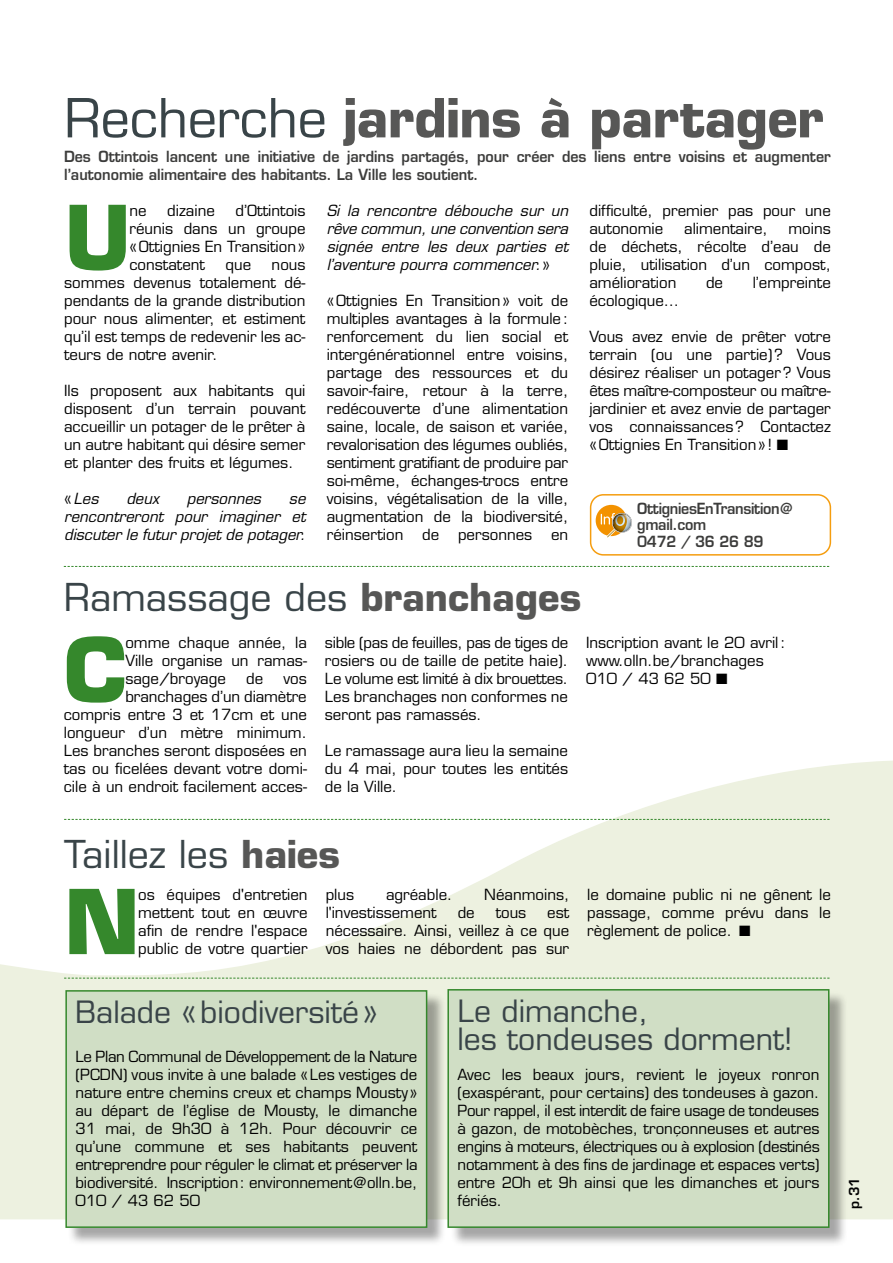
<style>
.page{position:relative;width:893px;height:1263px;background:#fff}
.page>*{position:absolute;margin:0;border:0;box-sizing:border-box;transform-origin:0 0}
.t1{font:700 87px "Eurostile LT Std";color:#35882c}
.t2{font:700 52.5px "Eurostile LT Std";letter-spacing:-.01em;color:#575756}
.t3{font:37.5px "Eurostile LT Std";color:#394448}
.t4{font:30px/28.5px "Eurostile LT Std";color:#394448}
.t5{font:15px/18px "Eurostile LT Std";color:#000;text-align:justify}
.t6{font:italic 15px/18px "Eurostile LT Std";color:#000;text-align:justify}
.t7{font:600 15px/18px "Eurostile LT Std";color:#3c3c3b;scale:.95 1}
.t8{font:600 15px/16.5px "Eurostile LT Std";letter-spacing:-.02em;color:#3c3c3b;scale:.95 1}
.t9{font:600 13.5px "Eurostile LT Std";color:#000}
.s1{font-weight:400;color:#394448}
.s2{font-style:normal}
.s3{font-weight:700;color:#575756}
</style>
<div class="page">
<svg style="left:0;top:760px;width:893px;height:459px;fill:#edf1e0"></svg>
<svg style="left:64px;top:566px;width:765px;height:1px"></svg>
<svg style="left:64px;top:978px;width:765px;height:1px"></svg>
<svg style="left:64px;top:819px;width:765px;height:1px"></svg>
<div style="left:590px;top:494px;width:241px;height:62px;border:2px solid #f59d0f;border-radius:13px"></div>
<div style="left:596px;top:505px;width:31px;height:31px;background:#f39200;border-radius:50%"></div>
<svg style="left:601px;top:512px;width:31px;height:26px"></svg>
<div style="left:68px;top:992px;width:378px;height:255px;background:#000;opacity:.35"></div>
<div style="left:66px;top:991px;width:361px;height:236px;background:#d0dec5"></div>
<div style="left:65px;top:990px;width:362px;height:238px;border:2px solid #35882c"></div>
<div style="left:450px;top:991px;width:398px;height:256px;background:#000;opacity:.35"></div>
<div style="left:448px;top:990px;width:381px;height:237px;background:#d0dec5"></div>
<div style="left:447px;top:989px;width:382px;height:239px;border:2px solid #35882c"></div>
<h2 class="t2" style="left:64px;top:86px;width:761px"><span class="s1">Recherche</span> jardins à partager</h2>
<p class="t7" style="left:64px;top:147px;width:809px">Des Ottintois lancent une initiative de jardins partagés, pour créer des liens entre voisins et augmenter l’autonomie alimentaire des habitants. La Ville les soutient.</p>
<h1 class="t1" style="left:64px;top:184px;width:69px">U</h1>
<p class="t5" style="left:129px;top:202px;width:19px">ne</p>
<p class="t5" style="left:167px;top:202px;width:49px">dizaine</p>
<p class="t5" style="left:129px;top:202px;width:178px;text-indent:106px">d’Ottintois réunis dans un groupe «Ottignies En Transition» constatent</p>
<p class="t6" style="left:327px;top:202px;width:243px">Si la rencontre débouche sur un rêve commun, une convention sera signée entre les deux parties et l’aventure pourra commencer.<span class="s2">»</span></p>
<p class="t5" style="left:327px;top:292px;width:243px">«Ottignies En Transition» voit de multiples avantages à la formule: renforcement du lien social et intergénérationnel entre voisins, partage des ressources et du savoir-faire, retour à la terre, redécouverte d’une alimentation saine, locale, de saison et variée, revalorisation des légumes oubliés, sentiment gratifiant de produire par soi-même, échanges-trocs entre voisins, végétalisation de la ville, augmentation de la biodiversité, réinsertion de personnes en</p>
<p class="t5" style="left:589px;top:202px;width:243px">difficulté, premier pas pour une autonomie</p>
<p class="t5" style="left:589px;top:220px;width:243px;text-indent:199px">moins de déchets, récolte d’eau de pluie, utilisation d’un compost, amélioration</p>
<p class="t5" style="left:684px;top:220px;width:85px">alimentaire,</p>
<p class="t5" style="left:64px;top:256px;width:243px;text-indent:208px">nous sommes devenus totalement dé&shy;pendants de la grande distribution pour nous alimenter, et estiment qu’il est temps de redevenir les ac&shy;teurs de notre avenir.</p>
<p class="t5" style="left:64px;top:382px;width:243px">Ils proposent aux habitants qui disposent d’un terrain pouvant accueillir un potager de le prêter à un autre habitant qui désire semer et planter des fruits et légumes.</p>
<p class="t6" style="left:64px;top:490px;width:36px"><span class="s2">«</span>Les</p>
<p class="t6" style="left:126px;top:490px;width:34px">deux</p>
<p class="t6" style="left:187px;top:490px;width:76px">personnes</p>
<p class="t5" style="left:226px;top:256px;width:27px">que</p>
<p class="t5" style="left:706px;top:274px;width:19px">de</p>
<p class="t5" style="left:753px;top:274px;width:80px">l’empreinte</p>
<p class="t5" style="left:589px;top:292px;width:91px">écologique…</p>
<p class="t5" style="left:589px;top:328px;width:243px">Vous avez envie de prêter votre terrain (ou une partie)? Vous désirez réaliser un potager? Vous êtes maître-composteur ou maître&shy;jardinier et avez envie de partager vos connaissances? Contactez «Ottignies En Transition»! ■</p>
<p class="t6" style="left:64px;top:490px;width:243px;text-indent:225px">se rencontreront pour imaginer et discuter le futur projet de potager.</p>
<p class="t8" style="left:637px;top:500px;width:166px">OttigniesEnTransition@ gmail.com<br>0472 / 36 26 89</p>
<h3 class="t3" style="left:64px;top:575px;width:519px">Ramassage des <span class="s3">branchages</span></h3>
<h1 class="t1" style="left:64px;top:616px;width:65px">C</h1>
<p class="t5" style="left:125px;top:634px;width:183px">omme chaque année, la Ville organise un ramas&shy;sage/broyage</p>
<p class="t5" style="left:325px;top:634px;width:245px">sible (pas de feuilles, pas de tiges de rosiers ou de taille de petite haie).<br>Le volume est limité à dix brouettes.<br>Les branchages non conformes ne seront pas ramassés.</p>
<p class="t5" style="left:325px;top:742px;width:245px">Le ramassage aura lieu la semaine du 4 mai, pour toutes les entités de la Ville.</p>
<p class="t5" style="left:586px;top:634px;width:201px;text-align:left">Inscription avant le 20 avril: www.olln.be/branchages<br>010 / 43 62 50 ■</p>
<p class="t5" style="left:246px;top:670px;width:19px">de</p>
<p class="t5" style="left:64px;top:670px;width:245px;text-align:right">vos<br>branchages d’un diamètre<br>compris entre 3 et 17cm et une longueur d’un mètre minimum.<br>Les branches seront disposées en tas ou ficelées devant votre domi&shy;cile à un endroit facilement acces-</p>
<h3 class="t3" style="left:64px;top:832px;width:278px">Taillez les <span class="s3">haies</span></h3>
<h1 class="t1" style="left:64px;top:868px;width:77px">N</h1>
<p class="t5" style="left:138px;top:886px;width:171px">os équipes d'entretien mettent tout en œuvre afin de rendre l'espace public de votre quartier</p>
<p class="t5" style="left:326px;top:886px;width:30px">plus</p>
<p class="t5" style="left:386px;top:886px;width:68px">agréable.</p>
<p class="t5" style="left:484px;top:886px;width:86px">Néanmoins,</p>
<p class="t5" style="left:326px;top:904px;width:113px">l'investissement</p>
<p class="t5" style="left:458px;top:904px;width:19px">de</p>
<p class="t5" style="left:496px;top:904px;width:32px">tous</p>
<p class="t5" style="left:326px;top:904px;width:245px;text-indent:222px">est nécessaire. Ainsi, veillez à ce que vos haies ne débordent pas sur</p>
<p class="t5" style="left:587px;top:886px;width:245px">le domaine public ni ne gênent le passage, comme prévu dans le règlement de police. ■</p>
<h3 class="t4" style="left:75px;top:997px;width:304px">Balade «biodiversité»</h3>
<p class="t5" style="left:75px;top:1048px;width:344px">Le Plan Communal de Développement de la Nature (PCDN) vous invite à une balade «Les vestiges de nature entre chemins creux et champs Mousty» au départ de l’église de Mousty, le dimanche 31 mai, de 9h30 à 12h. Pour découvrir ce qu’une commune et ses habitants peuvent entreprendre pour réguler le climat et préserver la biodiversité. Inscription: environnement@olln.be, 010 / 43 62 50</p>
<h3 class="t4" style="left:457px;top:996px;width:336px">Le dimanche,<br>les tondeuses dorment!</h3>
<p class="t5" style="left:457px;top:1066px;width:364px">Avec les beaux jours, revient le joyeux ronron (exaspérant, pour certains) des tondeuses à gazon.<br>Pour rappel, il est interdit de faire usage de tondeuses à gazon, de motobèches, tronçonneuses et autres engins à moteurs, électriques ou à explosion (destinés notamment à des fins de jardinage et espaces verts) entre 20h et 9h ainsi que les dimanches et jours fériés.</p>
<p class="t9" style="left:846px;top:1209px;width:33px;rotate:-90deg">p.31</p>
</div>
